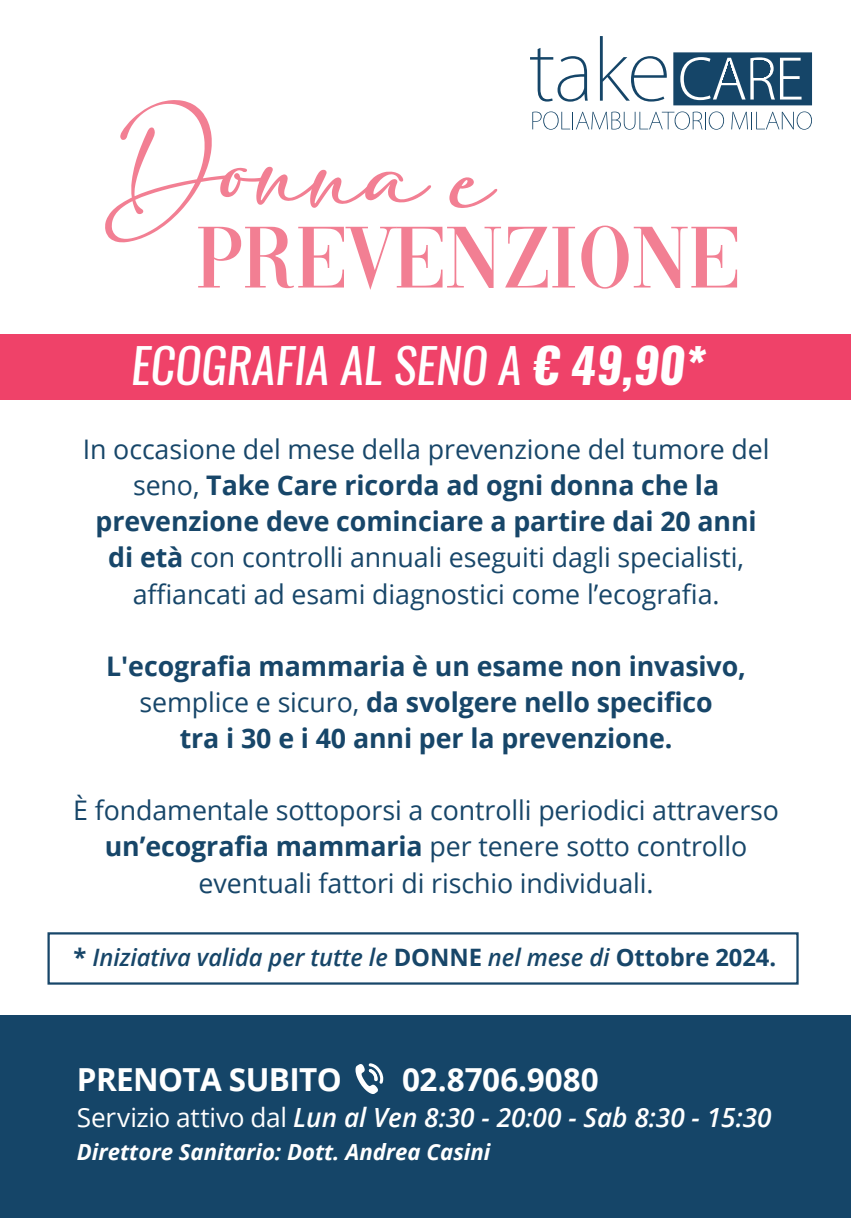
<style>
.page{position:relative;width:851px;height:1218px;background:#fff}
.page>*{position:absolute;margin:0;border:0;box-sizing:border-box;transform-origin:0 0}
.t1{font:italic 48px "Oswald";color:#fff}
.t2{font:700 31.8px "Open Sans";letter-spacing:-.02em;color:#fff}
.t3{font:700 31.8px "Open Sans";color:#fff}
.t4{font:27px/36px "Open Sans";letter-spacing:-.005em;color:#174669;text-align:center}
.t5{font:700 27px/36px "Open Sans";letter-spacing:-.005em;color:#174669;text-align:center}
.t6{font:italic 600 26.4px "Open Sans";color:#fff}
.t7{font:italic 600 24px "Open Sans";letter-spacing:-.005em;color:#174669}
.t8{font:italic 700 22.2px "Open Sans";color:#fff}
.s1{font-weight:700}
.s2{font-weight:400}
.s3{font-weight:700;font-style:normal}
.s4{font-weight:400;font-style:normal}
</style>
<div class="page">
<div style="left:0;top:1015px;width:850px;height:203px;background:#154568"></div>
<svg style="left:355px;top:1063px;width:28px;height:31px"></svg>
<div style="left:0;top:334px;width:850px;height:66px;background:#ef4269"></div>
<svg style="left:105px;top:36px;width:706px;height:254px"></svg>
<div style="left:47px;top:932px;width:751px;height:53px;border:2px solid #174669"></div>
<h1 class="t1" style="left:131px;top:333px;width:575px">ECOGRAFIA AL SENO A <span class="s1">€ 49,90*</span></h1>
<p class="t4" style="left:83px;top:431px;width:688px">In occasione del mese della prevenzione del tumore del seno, <span class="s1">Take Care ricorda ad ogni donna che la prevenzione deve cominciare a partire dai 20 anni di età</span> con controlli annuali eseguiti dagli specialisti, affiancati ad esami diagnostici come l’ecografia.</p>
<p class="t5" style="left:106px;top:647px;width:641px">L'ecografia mammaria è un esame non invasivo, <span class="s2">semplice e sicuro,</span> da svolgere nello specifico<br>tra i 30 e i 40 anni per la prevenzione.</p>
<p class="t4" style="left:73px;top:792px;width:707px">È fondamentale sottoporsi a controlli periodici attraverso <span class="s1">un’ecografia mammaria</span> per tenere sotto controllo eventuali fattori di rischio individuali.</p>
<p class="t7" style="left:73px;top:941px;width:704px"><span class="s3">*</span> Iniziativa valida per tutte le <span class="s3">DONNE</span> nel mese di <span class="s3">Ottobre 2024.</span></p>
<p class="t2" style="left:77px;top:1057px;width:266px">PRENOTA SUBITO</p>
<p class="t3" style="left:402px;top:1057px;width:198px">02.8706.9080</p>
<p class="t6" style="left:77px;top:1099px;width:696px"><span class="s4">Servizio attivo dal</span> Lun al Ven 8:30 - 20:00 - Sab 8:30 - 15:30</p>
<p class="t8" style="left:77px;top:1136px;width:415px">Direttore Sanitario: Dott. Andrea Casini</p>
</div>
